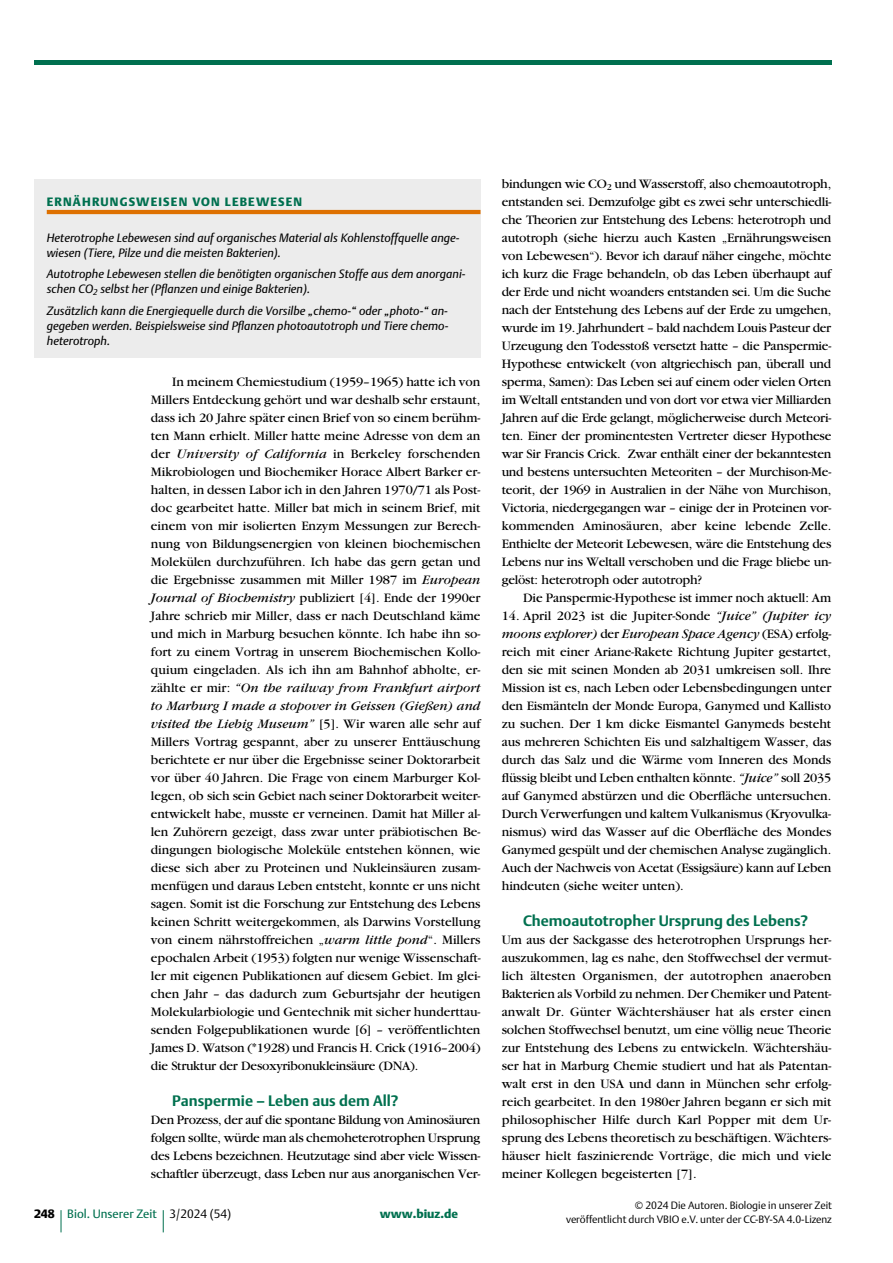
<style>
.page{position:relative;width:893px;height:1263px;background:#fff}
.page>*{position:absolute;margin:0;border:0;box-sizing:border-box;transform-origin:0 0}
.t1{font:700 15px "DTL Argo T";color:#00704f}
.t2{font:13.5px/18px "Garamond";letter-spacing:-.015em;color:#000;text-align:justify}
.t3{font:italic 12px/15px "DTL Argo T";letter-spacing:.005em;color:#000}
.t4{font:12px "DTL Argo T";color:#00704f}
.t5{font:12px "DTL Argo T Black";letter-spacing:.1em;color:#00704f}
.t6{font:12px "DTL Argo T Black";color:#00704f}
.t7{font:10.5px/13.5px "DTL Argo T Light";color:#000;text-align:right}
.s1{font-style:italic}
.s2{font-family:"DTL Argo T Black";color:#000}
.s3{font-family:"DTL Argo T Light";color:#000}
</style>
<div class="page">
<svg style="left:61px;top:1210px;width:1px;height:22px"></svg>
<svg style="left:163px;top:1210px;width:1px;height:22px"></svg>
<hr style="left:34px;top:60px;width:797px;height:4px;background:#00704f">
<div style="left:34px;top:179px;width:446px;height:178px;background:#ececec"></div>
<hr style="left:47px;top:210px;width:433px;height:4px;background:#de7000">
<p class="t2" style="left:502px;top:175px;width:331px">bindungen wie CO<sub>2</sub> und Wasserstoff, also chemoautotroph,</p>
<p class="t5" style="left:47px;top:194px;width:257px">ERNÄHRUNGSWEISEN VON LEBEWESEN</p>
<p class="t2" style="left:502px;top:193px;width:331px">entstanden sei. Demzufolge gibt es zwei sehr unterschiedli-</p>
<p class="t3" style="left:47px;top:230px;width:414px">Heterotrophe Lebewesen sind auf organisches Material als Kohlenstoffquelle ange&shy;wiesen (Tiere, Pilze und die meisten Bakterien).</p>
<p class="t3" style="left:47px;top:266px;width:420px">Autotrophe Lebewesen stellen die benötigten organischen Stoffe aus dem anorgani&shy;schen CO<sub>2</sub> selbst her (Pfanzen und einige Bakterien).</p>
<p class="t3" style="left:47px;top:303px;width:403px;text-align:justify">Zusätzlich kann die Energiequelle durch die Vorsilbe „chemo-“ oder „photo-“ an&shy;gegeben werden. Beispielsweise sind Pfanzen photoautotroph und Tiere chemo&shy;heterotroph.</p>
<p class="t2" style="left:151px;top:373px;width:332px;text-indent:21px">In meinem Chemiestudium (1959–1965) hatte ich von Millers Entdeckung gehört und war deshalb sehr erstaunt, dass ich 20 Jahre später einen Brief von so einem berühm&shy;ten Mann erhielt. Miller hatte meine Adresse von dem an der <span class="s1">University of California</span> in Berkeley forschenden Mikrobiologen und Biochemiker Horace Albert Barker er&shy;halten, in dessen Labor ich in den Jahren 1970/71 als Post&shy;doc gearbeitet hatte. Miller bat mich in seinem Brief, mit einem von mir isolierten Enzym Messungen zur Berech&shy;nung von Bildungsenergien von kleinen biochemischen Molekülen durchzuführen. Ich habe das gern getan und die Ergebnisse zusammen mit Miller 1987 im <span class="s1">European Journal of Biochemistry</span> publiziert [4]. Ende der 1990er Jahre schrieb mir Miller, dass er nach Deutschland käme und mich in Marburg besuchen könnte. Ich habe ihn so&shy;fort zu einem Vortrag in unserem Biochemischen Kollo&shy;quium eingeladen. Als ich ihn am Bahnhof abholte, er&shy;zählte er mir: <span class="s1">“On the railway from Frankfurt airport to Marburg I made a stopover in Geissen (Gießen) and visited the Liebig Museum”</span> [5]. Wir waren alle sehr auf Millers Vortrag gespannt, aber zu unserer Enttäuschung berichtete er nur über die Ergebnisse seiner Doktorarbeit vor über 40 Jahren. Die Frage von einem Marburger Kol&shy;legen, ob sich sein Gebiet nach seiner Doktorarbeit weiter&shy;entwickelt habe, musste er verneinen. Damit hat Miller al&shy;len Zuhörern gezeigt, dass zwar unter präbiotischen Be&shy;dingungen biologische Moleküle entstehen können, wie diese sich aber zu Proteinen und Nukleinsäuren zusam&shy;menfügen und daraus Leben entsteht, konnte er uns nicht sagen. Somit ist die Forschung zur Entstehung des Lebens keinen Schritt weitergekommen, als Darwins Vorstellung von einem nährstoffreichen „<span class="s1">warm little pond</span>“. Millers epochalen Arbeit (1953) folgten nur wenige Wissenschaft&shy;ler mit eigenen Publikationen auf diesem Gebiet. Im glei&shy;chen Jahr – das dadurch zum Geburtsjahr der heutigen Molekularbiologie und Gentechnik mit sicher hunderttau&shy;senden Folgepublikationen wurde [6] – veröffentlichten James D. Watson (*1928) und Francis H. Crick (1916–2004) die Struktur der Desoxyribonukleinsäure (DNA).</p>
<h5 class="t1" style="left:172px;top:1092px;width:228px">Panspermie – Leben aus dem All?</h5>
<p class="t2" style="left:151px;top:1111px;width:331px">Den Prozess, der auf die spontane Bildung von Aminosäuren folgen sollte, würde man als chemoheterotrophen Ursprung des Lebens bezeichnen. Heutzutage sind aber viele Wissen&shy;schaftler überzeugt, dass Leben nur aus anorganischen Ver-</p>
<p class="t2" style="left:502px;top:211px;width:332px">che Theorien zur Entstehung des Lebens: heterotroph und autotroph (siehe hierzu auch Kasten „Ernährungsweisen von Lebewesen“). Bevor ich darauf näher eingehe, möchte ich kurz die Frage behandeln, ob das Leben überhaupt auf der Erde und nicht woanders entstanden sei. Um die Suche nach der Entstehung des Lebens auf der Erde zu umgehen, wurde im 19. Jahrhundert – bald nachdem Louis Pasteur der Urzeugung den Todesstoß versetzt hatte – die Panspermie-Hypothese entwickelt (von altgriechisch pan, überall und sperma, Samen): Das Leben sei auf einem oder vielen Orten im Weltall entstanden und von dort vor etwa vier Milliarden Jahren auf die Erde gelangt, möglicherweise durch Meteori&shy;ten. Einer der prominentesten Vertreter dieser Hypothese war Sir Francis Crick. Zwar enthält einer der bekanntesten und bestens untersuchten Meteoriten – der Murchison-Me&shy;teorit, der 1969 in Australien in der Nähe von Murchison, Victoria, niedergegangen war – einige der in Proteinen vor&shy;kommenden Aminosäuren, aber keine lebende Zelle.<br>Enthielte der Meteorit Lebewesen, wäre die Entstehung des Lebens nur ins Weltall verschoben und die Frage bliebe un&shy;gelöst: heterotroph oder autotroph?</p>
<p class="t2" style="left:523px;top:589px;width:310px">Die Panspermie-Hypothese ist immer noch aktuell: Am</p>
<p class="t2" style="left:502px;top:607px;width:331px">14. April 2023 ist die Jupiter-Sonde <span class="s1">“Juice” (Jupiter icy moons explorer)</span> der <span class="s1">European Space Agency</span> (ESA) erfolg&shy;reich mit einer Ariane-Rakete Richtung Jupiter gestartet, den sie mit seinen Monden ab 2031 umkreisen soll. Ihre Mission ist es, nach Leben oder Lebensbedingungen unter den Eismänteln der Monde Europa, Ganymed und Kallisto zu suchen. Der 1 km dicke Eismantel Ganymeds besteht aus mehreren Schichten Eis und salzhaltigem Wasser, das durch das Salz und die Wärme vom Inneren des Monds füssig bleibt und Leben enthalten könnte. <span class="s1">“Juice”</span> soll 2035 auf Ganymed abstürzen und die Oberfäche untersuchen.<br>Durch Verwerfungen und kaltem Vulkanismus (Kryovulka&shy;nismus) wird das Wasser auf die Oberfäche des Mondes Ganymed gespült und der chemischen Analyse zugänglich.<br>Auch der Nachweis von Acetat (Essigsäure) kann auf Leben hindeuten (siehe weiter unten).</p>
<p class="t1" style="left:523px;top:912px;width:286px">Chemoautotropher Ursprung des Lebens?</p>
<p class="t2" style="left:502px;top:931px;width:331px">Um aus der Sackgasse des heterotrophen Ursprungs her&shy;auszukommen, lag es nahe, den Stoffwechsel der vermut&shy;lich ältesten Organismen, der autotrophen anaeroben Bakterien als Vorbild zu nehmen. Der Chemiker und Patent&shy;anwalt Dr. Günter Wächtershäuser hat als erster einen solchen Stoffwechsel benutzt, um eine völlig neue Theorie zur Entstehung des Lebens zu entwickeln. Wächtershäu&shy;ser hat in Marburg Chemie studiert und hat als Patentan&shy;walt erst in den USA und dann in München sehr erfolg&shy;reich gearbeitet. In den 1980er Jahren begann er sich mit philosophischer Hilfe durch Karl Popper mit dem Ur&shy;sprung des Lebens theoretisch zu beschäftigen. Wächters&shy;häuser hielt faszinierende Vorträge, die mich und viele meiner Kollegen begeisterten [7].</p>
<p class="t7" style="left:566px;top:1199px;width:267px">© 2024 Die Autoren. Biologie in unserer Zeit<br>veröffentlicht durch VBIO e.V. unter der CC-BY-SA 4.0-Lizenz</p>
<p class="t4" style="left:34px;top:1207px;width:199px"><span class="s2">248</span> Biol. Unserer Zeit <span class="s3">3/2024 (54)</span></p>
<p class="t6" style="left:380px;top:1207px;width:80px">www.biuz.de</p>
</div>
